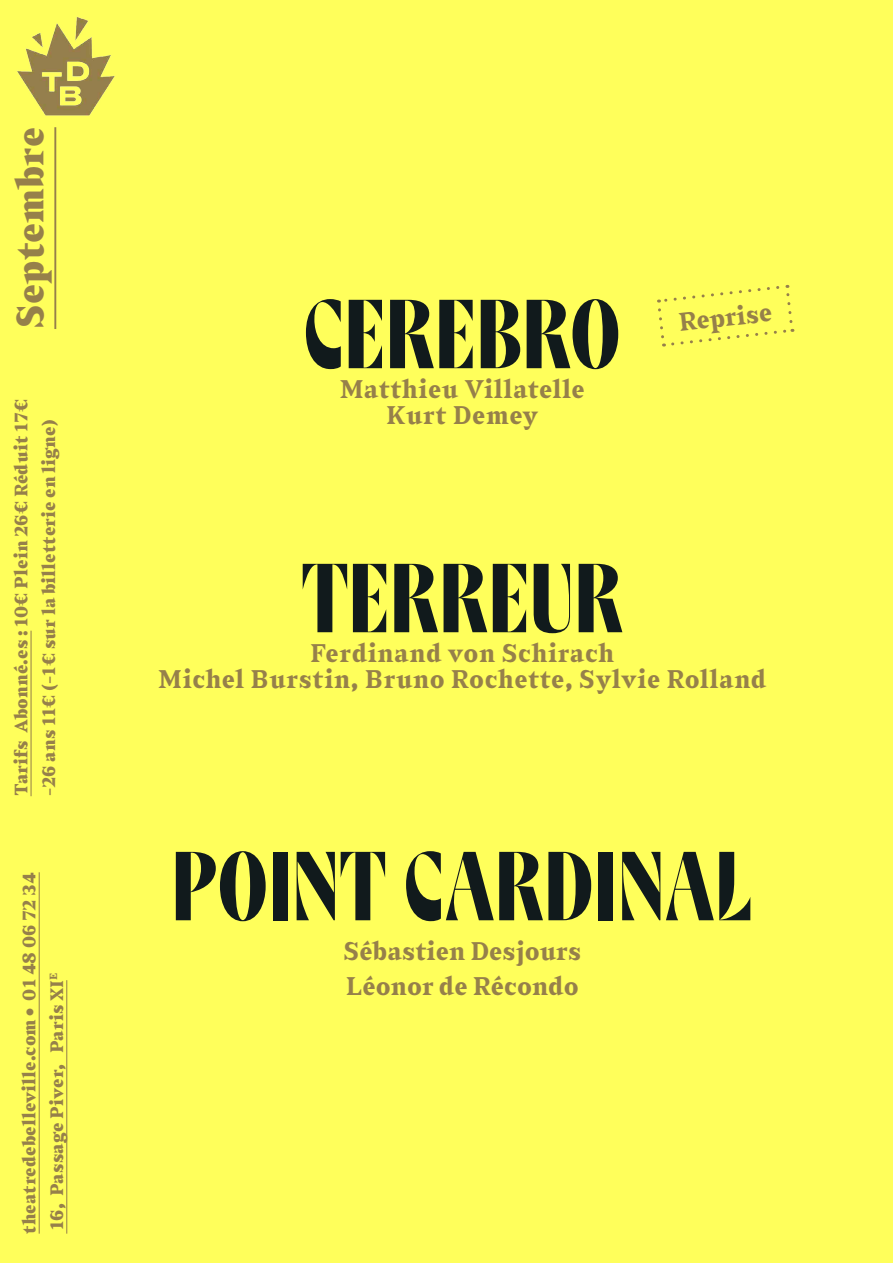
<style>
.page{position:relative;width:893px;height:1263px;background:#fff}
.page>*{position:absolute;margin:0;border:0;box-sizing:border-box;transform-origin:0 0}
.t1{font:90px "Eklektyk";letter-spacing:.02em;color:#111a1c}
.t2{font:900 37.95px "Sabre";color:#96804a}
.t3{font:700 25.5px "Sabre";letter-spacing:.015em;color:#96804a}
.t4{font:900 18px/27.6px "Sabre";color:#96804a}
</style>
<div class="page">
<div style="left:1px;top:0;width:892px;height:1263px;background:#ffff5b"></div>
<hr style="left:39px;top:872px;width:1px;height:361px;background:#96804a">
<hr style="left:66px;top:980px;width:1px;height:253px;background:#96804a">
<hr style="left:54px;top:127px;width:2px;height:202px;background:#96804a">
<hr style="left:31px;top:631px;width:1px;height:165px;background:#96804a">
<svg style="left:657px;top:285px;width:137px;height:62px"></svg>
<img style="left:17px;top:17px;width:98px;height:99px">
<p class="t2" style="left:6px;top:329px;width:203px;rotate:-90deg">Septembre</p>
<p class="t4" style="left:8px;top:796px;width:399px;rotate:-90deg">Tarifs Abonné.es : 10€ Plein 26€ Réduit 17€ -26 ans 11€ (-1€ sur la billetterie en ligne)</p>
<p class="t4" style="left:16px;top:1233px;width:363px;rotate:-90deg">theatredebelleville.com • 01 48 06 72 34</p>
<p class="t4" style="left:44px;top:1230px;width:259px;rotate:-90deg">16, Passage Piver, Paris XI<sup>E</sup></p>
<p class="t1" style="left:305px;top:259px;width:316px">CEREBRO</p>
<p class="t3" style="left:340px;top:374px;width:247px">Matthieu Villatelle</p>
<p class="t3" style="left:386px;top:399px;width:154px">Kurt Demey</p>
<p class="t3" style="left:677px;top:307px;width:95px;rotate:-7deg">Reprise</p>
<p class="t1" style="left:301px;top:523px;width:324px">TERREUR</p>
<p class="t3" style="left:310px;top:638px;width:305px">Ferdinand von Schirach</p>
<p class="t3" style="left:158px;top:663px;width:610px">Michel Burstin, Bruno Rochette, Sylvie Rolland</p>
<p class="t1" style="left:173px;top:811px;width:581px">POINT CARDINAL</p>
<p class="t3" style="left:343px;top:935px;width:239px">Sébastien Desjours</p>
<p class="t3" style="left:346px;top:970px;width:235px">Léonor de Récondo</p>
</div>
